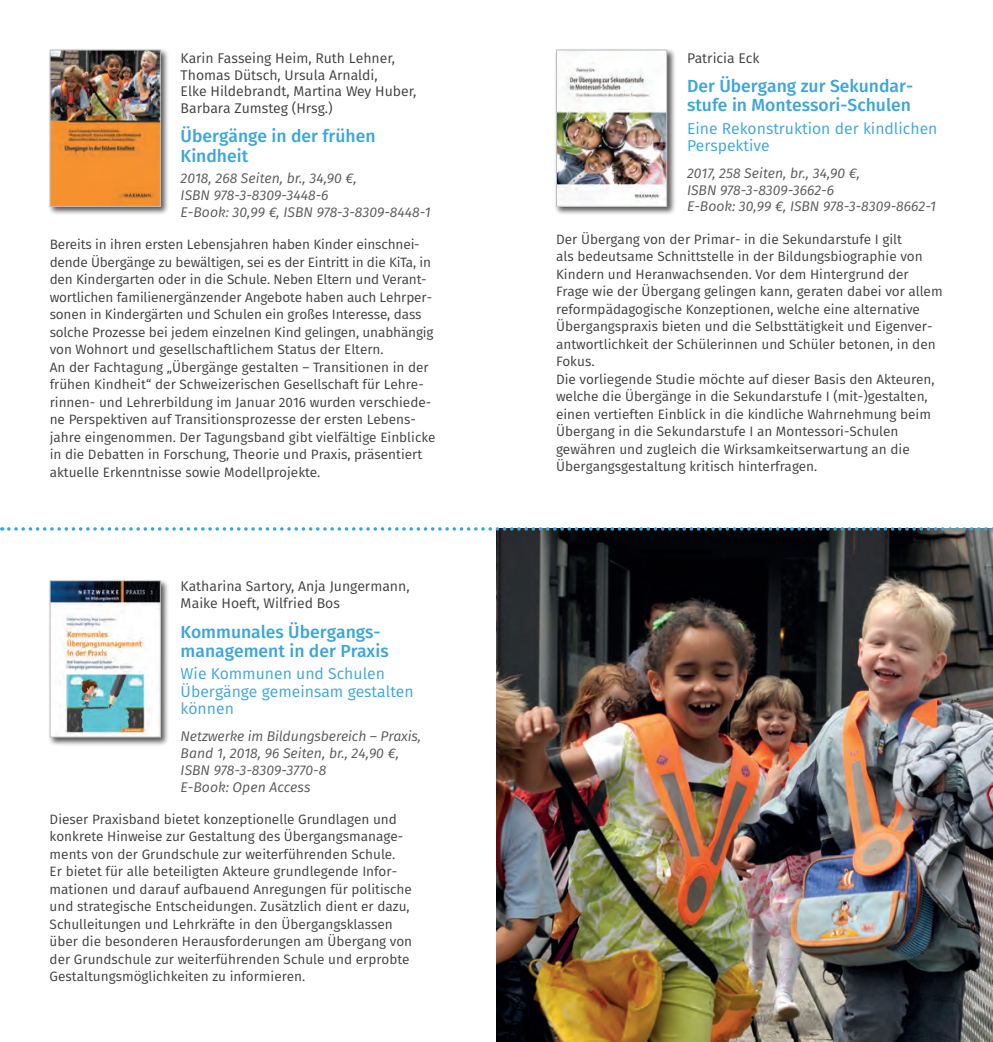
<style>
.page{position:relative;width:993px;height:1042px;background:#fff}
.page>*{position:absolute;margin:0;border:0;box-sizing:border-box;transform-origin:0 0}
.t1{font:500 17.5px/19.2px "Fira Sans";color:#3da5d8}
.t2{font:15.75px/17.5px "Fira Sans";color:#3da5d8}
.t3{font:italic 14px/16.8px "Fira Sans";color:#57585a}
.t4{font:14px/16.8px "Fira Sans";color:#3e3e3f}
.t5{font:13.65px/17.5px "Fira Sans";color:#3e3e3f}
</style>
<div class="page">
<img style="left:496px;top:531px;width:496px;height:511px">
<svg style="left:9px;top:527px;width:984px;height:4px"></svg>
<div style="left:554px;top:48px;width:121px;height:168px;background:#231f20;opacity:.75"></div>
<img style="left:558px;top:52px;width:107px;height:153px">
<div style="left:556px;top:50px;width:111px;height:157px;border:1px solid #bcbdc0"></div>
<div style="left:48px;top:48px;width:121px;height:168px;background:#231f20;opacity:.75"></div>
<img style="left:52px;top:52px;width:107px;height:153px">
<div style="left:50px;top:50px;width:111px;height:157px;border:1px solid #bcbdc0"></div>
<div style="left:48px;top:578px;width:121px;height:168px;background:#231f20;opacity:.75"></div>
<img style="left:52px;top:582px;width:107px;height:153px">
<div style="left:50px;top:580px;width:111px;height:157px;border:1px solid #bcbdc0"></div>
<p class="t4" style="left:180px;top:49px;width:237px">Karin Fasseing Heim, Ruth Lehner,<br>Thomas Dütsch, Ursula Arnaldi,<br>Elke Hildebrandt, Martina Wey Huber,<br>Barbara Zumsteg (Hrsg.)</p>
<p class="t1" style="left:180px;top:126px;width:196px">Übergänge in der frühen<br>Kindheit</p>
<p class="t3" style="left:180px;top:170px;width:251px">2018, 268 Seiten, br., 34,90 €,<br>ISBN 978-3-8309-3448-6<br>E-Book: 30,99 €, ISBN 978-3-8309-8448-1</p>
<p class="t5" style="left:50px;top:235px;width:387px">Bereits in ihren ersten Lebensjahren haben Kinder einschnei&shy;dende Übergänge zu bewältigen, sei es der Eintritt in die KiTa, in den Kindergarten oder in die Schule. Neben Eltern und Verant&shy;wortlichen familienergänzender Angebote haben auch Lehrper&shy;sonen in Kindergärten und Schulen ein großes Interesse, dass solche Prozesse bei jedem einzelnen Kind gelingen, unabhängig von Wohnort und gesellschaftlichem Status der Eltern.<br>An der Fachtagung „Übergänge gestalten – Transitionen in der frühen Kindheit“ der Schweizerischen Gesellschaft für Lehre&shy;rinnen- und Lehrerbildung im Januar 2016 wurden verschiede&shy;ne Perspektiven auf Transitionsprozesse der ersten Lebens&shy;jahre eingenommen. Der Tagungsband gibt vielfältige Einblicke in die Debatten in Forschung, Theorie und Praxis, präsentiert aktuelle Erkenntnisse sowie Modellprojekte.</p>
<p class="t4" style="left:180px;top:577px;width:230px;line-height:17.5px">Katharina Sartory, Anja Jungermann,<br>Maike Hoeft, Wilfried Bos</p>
<p class="t1" style="left:180px;top:621px;width:209px">Kommunales Übergangs&shy;management in der Praxis</p>
<p class="t2" style="left:180px;top:665px;width:234px">Wie Kommunen und Schulen<br>Übergänge gemeinsam gestalten können</p>
<p class="t3" style="left:180px;top:727px;width:242px">Netzwerke im Bildungsbereich – Praxis,<br>Band 1, 2018, 96 Seiten, br., 24,90 €,<br>ISBN 978-3-8309-3770-8<br>E-Book: Open Access</p>
<p class="t5" style="left:50px;top:810px;width:364px">Dieser Praxisband bietet konzeptionelle Grundlagen und konkrete Hinweise zur Gestaltung des Übergangsmanage&shy;ments von der Grundschule zur weiterführenden Schule.<br>Er bietet für alle beteiligten Akteure grundlegende Infor&shy;mationen und darauf aufbauend Anregungen für politische und strategische Entscheidungen. Zusätzlich dient er dazu, Schulleitungen und Lehrkräfte in den Übergangsklassen über die besonderen Herausforderungen am Übergang von der Grundschule zur weiterführenden Schule und erprobte Gestaltungsmöglichkeiten zu informieren.</p>
<p class="t4" style="left:686px;top:49px;width:74px">Patricia Eck</p>
<p class="t1" style="left:686px;top:75px;width:228px">Der Übergang zur Sekundar&shy;stufe in Montessori-Schulen</p>
<p class="t2" style="left:686px;top:119px;width:252px">Eine Rekonstruktion der kindlichen<br>Perspektive</p>
<p class="t3" style="left:686px;top:164px;width:250px">2017, 258 Seiten, br., 34,90 €,<br>ISBN 978-3-8309-3662-6<br>E-Book: 30,99 €, ISBN 978-3-8309-8662-1</p>
<p class="t5" style="left:556px;top:230px;width:388px">Der Übergang von der Primar- in die Sekundarstufe I gilt<br>als bedeutsame Schnittstelle in der Bildungsbiographie von Kindern und Heranwachsenden. Vor dem Hintergrund der Frage wie der Übergang gelingen kann, geraten dabei vor allem reformpädagogische Konzeptionen, welche eine alternative Übergangspraxis bieten und die Selbsttätigkeit und Eigenver&shy;antwortlichkeit der Schülerinnen und Schüler betonen, in den Fokus.<br>Die vorliegende Studie möchte auf dieser Basis den Akteuren, welche die Übergänge in die Sekundarstufe I (mit-)gestalten, einen vertieften Einblick in die kindliche Wahrnehmung beim Übergang in die Sekundarstufe I an Montessori-Schulen gewähren und zugleich die Wirksamkeitserwartung an die Übergangsgestaltung kritisch hinterfragen.</p>
</div>
